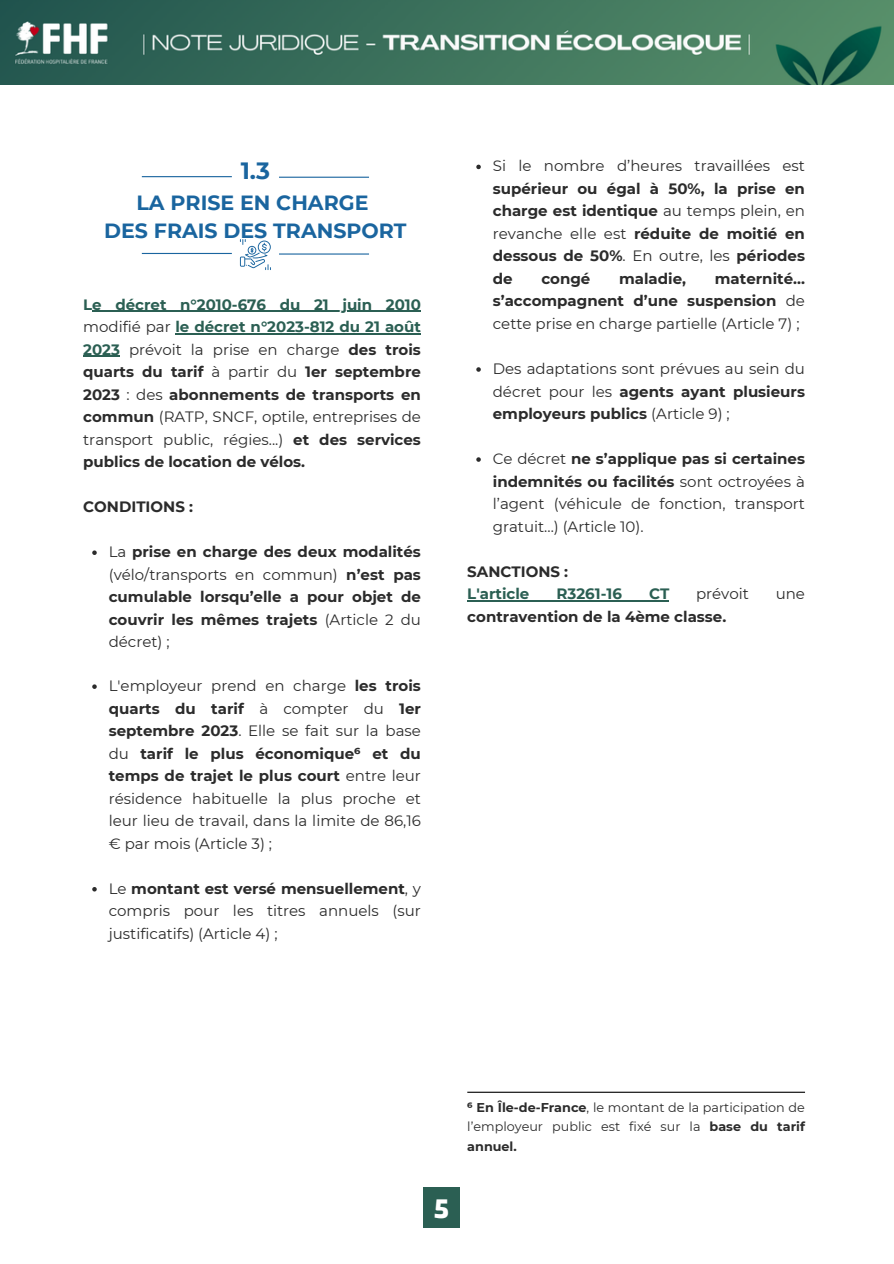
<style>
.page{position:relative;width:894px;height:1264px;background:#fff}
.page>*{position:absolute;margin:0;border:0;box-sizing:border-box;transform-origin:0 0}
.t1{font:700 27.6px "Thicker";color:#fff}
.t2{font:700 23.55px "Montserrat";color:#1a659f}
.t3{font:700 20.55px/28.2px "Montserrat";color:#1a659f;text-align:center}
.t4{font:700 15px/22.5px "Montserrat";color:#2b2b2b;text-align:justify}
.t5{font:15px/22.5px "Montserrat";color:#2b2b2b;text-align:justify}
.t6{font:700 15px "Montserrat";color:#2b5f53}
.t7{font:12.75px/19.2px "Montserrat";color:#2b2b2b;text-align:justify}
.s1{font-weight:400}
.s2{color:#2b5f53}
.s3{font-weight:700}
</style>
<div class="page">
<hr style="left:142px;top:176px;width:90px;height:1px;background:#1a659f">
<hr style="left:279px;top:177px;width:90px;height:1px;background:#1a659f">
<hr style="left:142px;top:253px;width:90px;height:1px;background:#1a659f">
<hr style="left:279px;top:253px;width:90px;height:1px;background:#1a659f">
<svg style="left:240px;top:239px;width:31px;height:31px"></svg>
<svg style="left:92px;top:684px;width:5px;height:5px"></svg>
<svg style="left:92px;top:887px;width:5px;height:4px"></svg>
<div style="left:423px;top:1187px;width:36px;height:40px;background:#2b5f53"></div>
<img style="left:0;top:1px;width:893px;height:84px">
<hr style="left:92px;top:311px;width:329px;height:1px;background:#2b5f53">
<hr style="left:175px;top:333px;width:246px;height:1px;background:#2b5f53">
<hr style="left:83px;top:356px;width:37px;height:1px;background:#2b5f53">
<svg style="left:92px;top:550px;width:5px;height:5px"></svg>
<svg style="left:476px;top:165px;width:4px;height:4px"></svg>
<svg style="left:476px;top:367px;width:4px;height:5px"></svg>
<svg style="left:476px;top:457px;width:4px;height:5px"></svg>
<hr style="left:467px;top:600px;width:202px;height:1px;background:#2b5f53">
<hr style="left:467px;top:1091px;width:337px;height:1px;background:#000">
<p class="t2" style="left:241px;top:156px;width:31px">1.3</p>
<p class="t3" style="left:104px;top:188px;width:304px">LA PRISE EN CHARGE<br>DES FRAIS DES TRANSPORT</p>
<p class="t6" style="left:83px;top:295px;width:339px">Le décret n°2010-676 du 21 juin 2010</p>
<p class="t4" style="left:83px;top:315px;width:339px"><span class="s1">modifié par</span> <span class="s2">le décret n°2023-812 du 21 août 2023</span> <span class="s1">prévoit la prise en charge</span> des trois quarts du tarif <span class="s1">à partir du</span> 1er septembre 2023 <span class="s1">: des</span> abonnements de transports en commun <span class="s1">(RATP, SNCF, optile, entreprises de transport public, régies...)</span> et des services publics de location de vélos.</p>
<p class="t4" style="left:83px;top:495px;width:111px">CONDITIONS :</p>
<p class="t4" style="left:109px;top:540px;width:313px"><span class="s1">La</span> prise en charge des deux modalités <span class="s1">(vélo/transports en commun)</span> n’est pas cumulable lorsqu’elle a pour objet de couvrir les mêmes trajets <span class="s1">(Article 2 du décret) ;</span></p>
<h1 class="t5" style="left:109px;top:674px;width:313px">L'employeur prend en charge <span class="s3">les trois quarts du tarif</span> à</h1>
<h1 class="t5" style="left:109px;top:697px;width:313px;text-indent:174px">compter du <span class="s3">1er septembre 2023</span>. Elle se fait sur la base du <span class="s3">tarif le plus économique⁶ et du temps de trajet le plus court</span> entre leur résidence habituelle la plus proche et leur lieu de travail, dans la limite de 86,16 € par mois (Article 3) ;</h1>
<p class="t5" style="left:109px;top:877px;width:313px">Le <span class="s3">montant est versé mensuellement</span>, y compris pour les titres annuels (sur justificatifs) (Article 4) ;</p>
<h3 class="t4" style="left:492px;top:155px;width:313px"><span class="s1">Si le nombre d’heures travaillées est </span>supérieur ou égal à 50%, la prise en charge est identique <span class="s1">au temps plein, en revanche elle est</span> réduite de moitié en dessous de 50%<span class="s1">. En outre, les</span> périodes de</h3>
<h3 class="t4" style="left:492px;top:267px;width:313px;text-indent:222px">maternité... s’accompagnent d’une suspension <span class="s1">de cette prise en charge partielle (Article 7) ;</span></h3>
<h2 class="t5" style="left:492px;top:357px;width:313px">Des adaptations sont prévues au sein du décret pour les <span class="s3">agents ayant plusieurs employeurs publics</span> (Article 9) ;</h2>
<p class="t5" style="left:492px;top:447px;width:313px;text-align:left">Ce décret <span class="s3">ne s’applique pas si certaines indemnités ou facilités</span> sont octroyées à l’agent (véhicule de fonction, transport gratuit...) (Article 10).</p>
<p class="t4" style="left:467px;top:560px;width:102px">SANCTIONS :<br><span class="s2">L'article</span></p>
<h3 class="t4" style="left:541px;top:267px;width:45px">congé</h3>
<h3 class="t4" style="left:619px;top:267px;width:69px">maladie,</h3>
<p class="t6" style="left:556px;top:584px;width:67px">R3261-16</p>
<p class="t6" style="left:648px;top:584px;width:22px">CT</p>
<p class="t5" style="left:695px;top:582px;width:54px">prévoit</p>
<p class="t5" style="left:775px;top:582px;width:31px">une</p>
<p class="t4" style="left:467px;top:605px;width:260px">contravention de la 4ème classe.</p>
<p class="t1" style="left:434px;top:1193px;width:16px">5</p>
<p class="t7" style="left:467px;top:1098px;width:339px"><span class="s3">⁶ En Île-de-France</span>, le montant de la participation de l’employeur public est fixé sur la <span class="s3">base du tarif annuel.</span></p>
</div>
